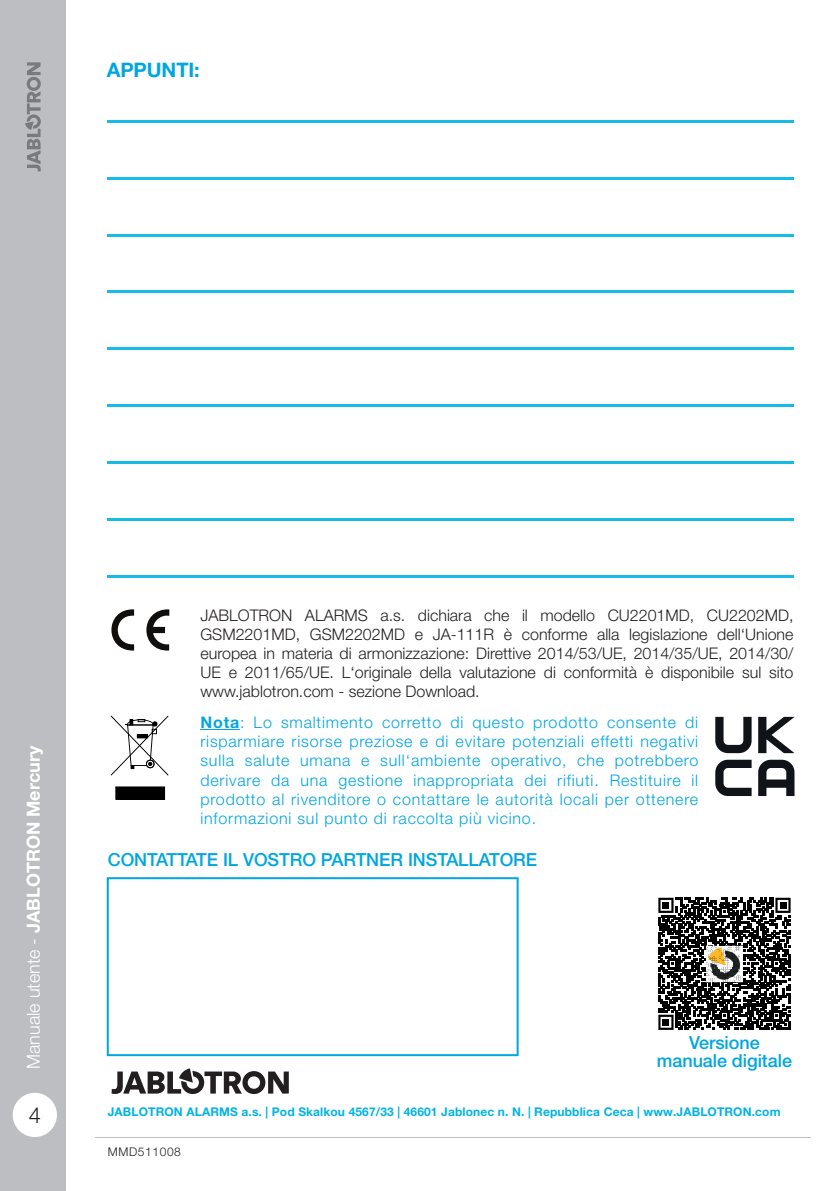
<style>
.page{position:relative;width:840px;height:1191px;background:#fff}
.page>*{position:absolute;margin:0;border:0;box-sizing:border-box;transform-origin:0 0}
.t1{font:300 22px "Helvetica Neue LT Pro";color:#231f20}
.t2{font:700 20px "Helvetica Neue LT Pro";letter-spacing:-.005em;color:#00a6e0}
.t3{font:500 18px/18px "Helvetica Neue LT Pro";letter-spacing:-.005em;color:#00a6e0;text-align:center}
.t4{font:700 18px "Helvetica Neue LT Pro";color:#fff}
.t5{font:300 16px/19.2px "Helvetica Neue LT Pro";letter-spacing:.05em;color:#00a6e0;text-align:justify}
.t6{font:300 16px/19.2px "Helvetica Neue LT Pro";color:#231f20;text-align:justify}
.t7{font:700 12px "Helvetica Neue LT Pro";letter-spacing:.01em;color:#00b3e5}
.t8{font:300 12px "Helvetica Neue LT Pro";letter-spacing:.05em;color:#231f20}
.s1{font-weight:300}
.s2{font-weight:700}
</style>
<div class="page">
<div style="left:0;top:0;width:65px;height:1191px;background:#bdbec1"></div>
<svg style="left:25px;top:62px;width:16px;height:109px"></svg>
<div style="left:13px;top:1092px;width:44px;height:45px;background:#fff;border-radius:50%"></div>
<svg style="left:107px;top:877px;width:411px;height:179px"></svg>
<svg style="left:111px;top:609px;width:59px;height:42px"></svg>
<div style="left:116px;top:787px;width:48px;height:12px;background:#000001"></div>
<hr style="left:116px;top:786px;width:48px;height:1px;background:#000001">
<svg style="left:164px;top:786px;width:1px;height:14px"></svg>
<svg style="left:115px;top:786px;width:1px;height:14px"></svg>
<svg style="left:111px;top:715px;width:57px;height:60px"></svg>
<hr style="left:200px;top:729px;width:40px;height:1px;background:#00a6e0">
<svg style="left:111px;top:1068px;width:177px;height:26px"></svg>
<svg style="left:658px;top:897px;width:132px;height:133px"></svg>
<svg style="left:715px;top:717px;width:36px;height:36px"></svg>
<svg style="left:758px;top:717px;width:36px;height:36px"></svg>
<svg style="left:715px;top:759px;width:36px;height:37px"></svg>
<svg style="left:758px;top:759px;width:36px;height:37px"></svg>
<hr style="left:107px;top:120px;width:686px;height:2px;background:#17bbe8">
<hr style="left:107px;top:177px;width:686px;height:2px;background:#17bbe8">
<hr style="left:107px;top:234px;width:686px;height:2px;background:#17bbe8">
<hr style="left:107px;top:291px;width:686px;height:2px;background:#17bbe8">
<hr style="left:107px;top:348px;width:686px;height:2px;background:#17bbe8">
<hr style="left:107px;top:404px;width:686px;height:2px;background:#17bbe8">
<hr style="left:107px;top:461px;width:686px;height:2px;background:#17bbe8">
<hr style="left:107px;top:518px;width:686px;height:2px;background:#17bbe8">
<hr style="left:107px;top:575px;width:686px;height:2px;background:#17bbe8">
<p class="t2" style="left:107px;top:62px;width:94px">APPUNTI:</p>
<p class="t4" style="left:27px;top:1069px;width:325px;rotate:-90deg"><span class="s1">Manuale utente -</span> JABLOTRON Mercury</p>
<h1 class="t1" style="left:29px;top:1107px;width:14px">4</h1>
<p class="t6" style="left:200px;top:607px;width:594px">JABLOTRON ALARMS a.s. dichiara che il modello CU2201MD, CU2202MD, GSM2201MD, GSM2202MD e JA-111R è conforme alla legislazione dell‘Unione europea in materia di armonizzazione: Direttive 2014/53/UE, 2014/35/UE, 2014/30/ UE e 2011/65/UE. L‘originale della valutazione di conformità è disponibile sul sito www.jablotron.com - sezione Download.</p>
<p class="t5" style="left:200px;top:714px;width:499px"><span class="s2">Nota</span>: Lo smaltimento corretto di questo prodotto consente di risparmiare risorse preziose e di evitare potenziali effetti negativi sulla salute umana e sull‘ambiente operativo, che potrebbero derivare da una gestione inappropriata dei rifiuti. Restituire il prodotto al rivenditore o contattare le autorità locali per ottenere informazioni sul punto di raccolta più vicino.</p>
<p class="t3" style="left:108px;top:852px;width:430px">CONTATTATE IL VOSTRO PARTNER INSTALLATORE</p>
<p class="t3" style="left:656px;top:1035px;width:137px">Versione manuale digitale</p>
<p class="t7" style="left:108px;top:1107px;width:674px">JABLOTRON ALARMS a.s. | Pod Skalkou 4567/33 | 46601 Jablonec n. N. | Repubblica Ceca | www.JABLOTRON.com</p>
<p class="t8" style="left:108px;top:1147px;width:75px">MMD511008</p>
</div>
